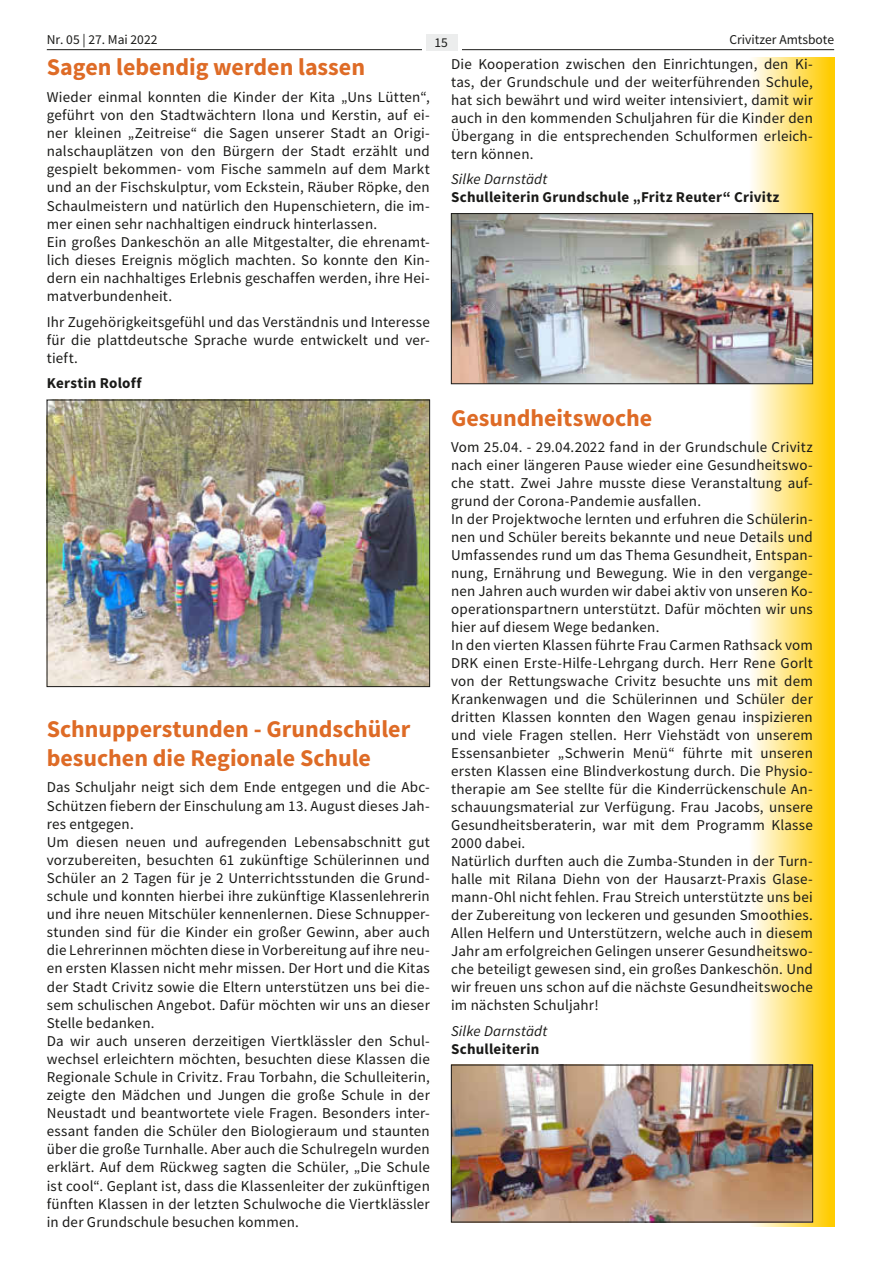
<style>
.page{position:relative;width:881px;height:1263px;background:#fff}
.page>*{position:absolute;margin:0;border:0;box-sizing:border-box;transform-origin:0 0}
.t1{font:700 24px/29px "Source Sans Pro";color:#de6b26}
.t2{font:15px/18.1px "Source Sans Pro";letter-spacing:.015em;color:#1a1a18}
.t3{font:700 15px "Source Sans Pro";letter-spacing:.015em;color:#1a1a18}
.t4{font:italic 15px "Source Sans Pro";letter-spacing:.01em;color:#1a1a18}
.t5{font:13.5px "Source Sans Pro";color:#1a1a18}
</style>
<div class="page">
<hr style="left:47px;top:49px;width:786px;height:1px;background:#1a1a18">
<div style="left:422px;top:26px;width:39px;height:29px;background:#fff"></div>
<div style="left:425px;top:34px;width:32px;height:16px;background:#eceded"></div>
<div style="left:748px;top:57px;width:85px;height:1170px;background:linear-gradient(to right,#fff,#fac600)"></div>
<img style="left:453px;top:215px;width:357px;height:167px">
<div style="left:451px;top:213px;width:361px;height:171px;border:1px solid #1a1a18"></div>
<img style="left:453px;top:1067px;width:357px;height:153px">
<img style="left:49px;top:402px;width:378px;height:283px">
<div style="left:47px;top:400px;width:382px;height:287px;border:1px solid #1a1a18"></div>
<p class="t5" style="left:47px;top:31px;width:112px">Nr. 05 | 27. Mai 2022</p>
<p class="t5" style="left:434px;top:34px;width:15px">15</p>
<p class="t5" style="left:729px;top:31px;width:106px">Crivitzer Amtsbote</p>
<p class="t2" style="left:451px;top:55px;width:363px;text-align:justify">Die Kooperation zwischen den Einrichtungen, den Ki&shy;tas, der Grundschule und der weiterführenden Schule, hat sich bewährt und wird weiter intensiviert, damit wir auch in den kommenden Schuljahren für die Kinder den Übergang in die entsprechenden Schulformen erleich&shy;tern können.</p>
<p class="t4" style="left:451px;top:170px;width:98px">Silke Darnstädt</p>
<p class="t3" style="left:451px;top:187px;width:329px">Schulleiterin Grundschule „Fritz Reuter“ Crivitz</p>
<h1 class="t1" style="left:47px;top:53px;width:320px">Sagen lebendig werden lassen</h1>
<p class="t2" style="left:47px;top:88px;width:384px">Wieder einmal konnten die Kinder der Kita „Uns Lütten“, geführt von den Stadtwächtern Ilona und Kerstin, auf ei&shy;ner kleinen „Zeitreise“ die Sagen unserer Stadt an Origi&shy;nalschauplätzen von den Bürgern der Stadt erzählt und gespielt bekommen- vom Fische sammeln auf dem Markt und an der Fischskulptur, vom Eckstein, Räuber Röpke, den Schaulmeistern und natürlich den Hupenschietern, die im&shy;mer einen sehr nachhaltigen eindruck hinterlassen.<br>Ein großes Dankeschön an alle Mitgestalter, die ehrenamt&shy;lich dieses Ereignis möglich machten. So konnte den Kin&shy;dern ein nachhaltiges Erlebnis geschaffen werden, ihre Hei&shy;matverbundenheit.</p>
<p class="t2" style="left:47px;top:312px;width:384px;text-align:justify">Ihr Zugehörigkeitsgefühl und das Verständnis und Interesse für die plattdeutsche Sprache wurde entwickelt und ver&shy;tieft.</p>
<p class="t3" style="left:47px;top:373px;width:96px">Kerstin Roloff</p>
<h1 class="t1" style="left:47px;top:714px;width:365px">Schnupperstunden - Grundschüler besuchen die Regionale Schule</h1>
<p class="t2" style="left:47px;top:778px;width:384px">Das Schuljahr neigt sich dem Ende entgegen und die Abc-Schützen fiebern der Einschulung am 13. August dieses Jah&shy;res entgegen.<br>Um diesen neuen und aufregenden Lebensabschnitt gut vorzubereiten, besuchten 61 zukünftige Schülerinnen und Schüler an 2 Tagen für je 2 Unterrichtsstunden die Grund&shy;schule und konnten hierbei ihre zukünftige Klassenlehrerin und ihre neuen Mitschüler kennenlernen. Diese Schnupper&shy;stunden sind für die Kinder ein großer Gewinn, aber auch die Lehrerinnen möchten diese in Vorbereitung auf ihre neu&shy;en ersten Klassen nicht mehr missen. Der Hort und die Kitas der Stadt Crivitz sowie die Eltern unterstützen uns bei die&shy;sem schulischen Angebot. Dafür möchten wir uns an dieser Stelle bedanken.<br>Da wir auch unseren derzeitigen Viertklässler den Schul&shy;wechsel erleichtern möchten, besuchten diese Klassen die Regionale Schule in Crivitz. Frau Torbahn, die Schulleiterin, zeigte den Mädchen und Jungen die große Schule in der Neustadt und beantwortete viele Fragen. Besonders inter&shy;essant fanden die Schüler den Biologieraum und staunten über die große Turnhalle. Aber auch die Schulregeln wurden erklärt. Auf dem Rückweg sagten die Schüler, „Die Schule ist cool“. Geplant ist, dass die Klassenleiter der zukünftigen fünften Klassen in der letzten Schulwoche die Viertklässler in der Grundschule besuchen kommen.</p>
<h1 class="t1" style="left:451px;top:403px;width:202px">Gesundheitswoche</h1>
<p class="t2" style="left:451px;top:438px;width:363px">Vom 25.04. - 29.04.2022 fand in der Grundschule Crivitz nach einer längeren Pause wieder eine Gesundheitswo&shy;che statt. Zwei Jahre musste diese Veranstaltung auf&shy;grund der Corona-Pandemie ausfallen.<br>In der Projektwoche lernten und erfuhren die Schülerin&shy;nen und Schüler bereits bekannte und neue Details und Umfassendes rund um das Thema Gesundheit, Entspan&shy;nung, Ernährung und Bewegung. Wie in den vergange&shy;nen Jahren auch wurden wir dabei aktiv von unseren Ko&shy;operationspartnern unterstützt. Dafür möchten wir uns hier auf diesem Wege bedanken.<br>In den vierten Klassen führte Frau Carmen Rathsack vom DRK einen Erste-Hilfe-Lehrgang durch. Herr Rene Gorlt von der Rettungswache Crivitz besuchte uns mit dem Krankenwagen und die Schülerinnen und Schüler der dritten Klassen konnten den Wagen genau inspizieren und viele Fragen stellen. Herr Viehstädt von unserem Essensanbieter „Schwerin Menü“ führte mit unseren ersten Klassen eine Blindverkostung durch. Die Physio&shy;therapie am See stellte für die Kinderrückenschule An&shy;schauungsmaterial zur Verfügung. Frau Jacobs, unsere Gesundheitsberaterin, war mit dem Programm Klasse 2000 dabei.<br>Natürlich durften auch die Zumba-Stunden in der Turn&shy;halle mit Rilana Diehn von der Hausarzt-Praxis Glase&shy;mann-Ohl nicht fehlen. Frau Streich unterstützte uns bei der Zubereitung von leckeren und gesunden Smoothies.<br>Allen Helfern und Unterstützern, welche auch in diesem Jahr am erfolgreichen Gelingen unserer Gesundheitswo&shy;che beteiligt gewesen sind, ein großes Dankeschön. Und wir freuen uns schon auf die nächste Gesundheitswoche im nächsten Schuljahr!</p>
<p class="t4" style="left:451px;top:1021px;width:98px">Silke Darnstädt</p>
<p class="t3" style="left:451px;top:1038px;width:90px">Schulleiterin</p>
</div>
